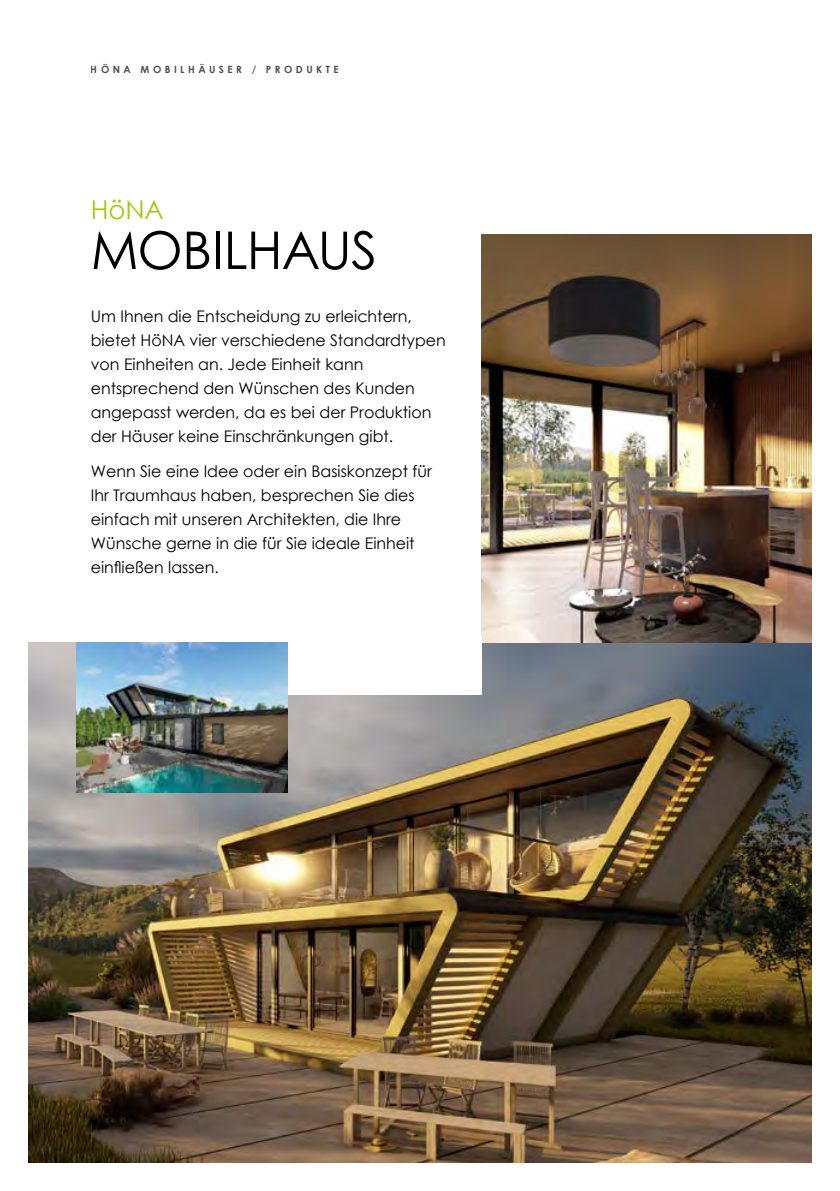
<style>
.page{position:relative;width:840px;height:1191px;background:#fff}
.page>*{position:absolute;margin:0;border:0;box-sizing:border-box;transform-origin:0 0}
.t1{font:52px "Century Gothic";letter-spacing:-.015em;color:#000}
.t2{font:26px "Century Gothic";color:#a8c614}
.t3{font:16px/24px "Century Gothic";color:#000}
.t4{font:700 10px "Century Gothic";letter-spacing:.35em;color:#000}
</style>
<div class="page">
<hr style="left:839px;top:28px;width:1px;height:1163px;background:#384724">
<img style="left:28px;top:642px;width:783px;height:520px">
<img style="left:481px;top:234px;width:330px;height:408px">
<div style="left:77px;top:636px;width:404px;height:58px;background:#fff"></div>
<img style="left:77px;top:642px;width:210px;height:150px">
<p class="t4" style="left:91px;top:61px;width:249px">HÖNA MOBILHÄUSER / PRODUKTE</p>
<h2 class="t2" style="left:91px;top:191px;width:74px">HöNA</h2>
<h1 class="t1" style="left:91px;top:214px;width:287px">MOBILHAUS</h1>
<p class="t3" style="left:91px;top:304px;width:356px">Um Ihnen die Entscheidung zu erleichtern, bietet HöNA vier verschiedene Standardtypen von Einheiten an. Jede Einheit kann entsprechend den Wünschen des Kunden angepasst werden, da es bei der Produktion der Häuser keine Einschränkungen gibt.</p>
<p class="t3" style="left:91px;top:459px;width:342px">Wenn Sie eine Idee oder ein Basiskonzept für Ihr Traumhaus haben, besprechen Sie dies einfach mit unseren Architekten, die Ihre Wünsche gerne in die für Sie ideale Einheit einfließen lassen.</p>
</div>
